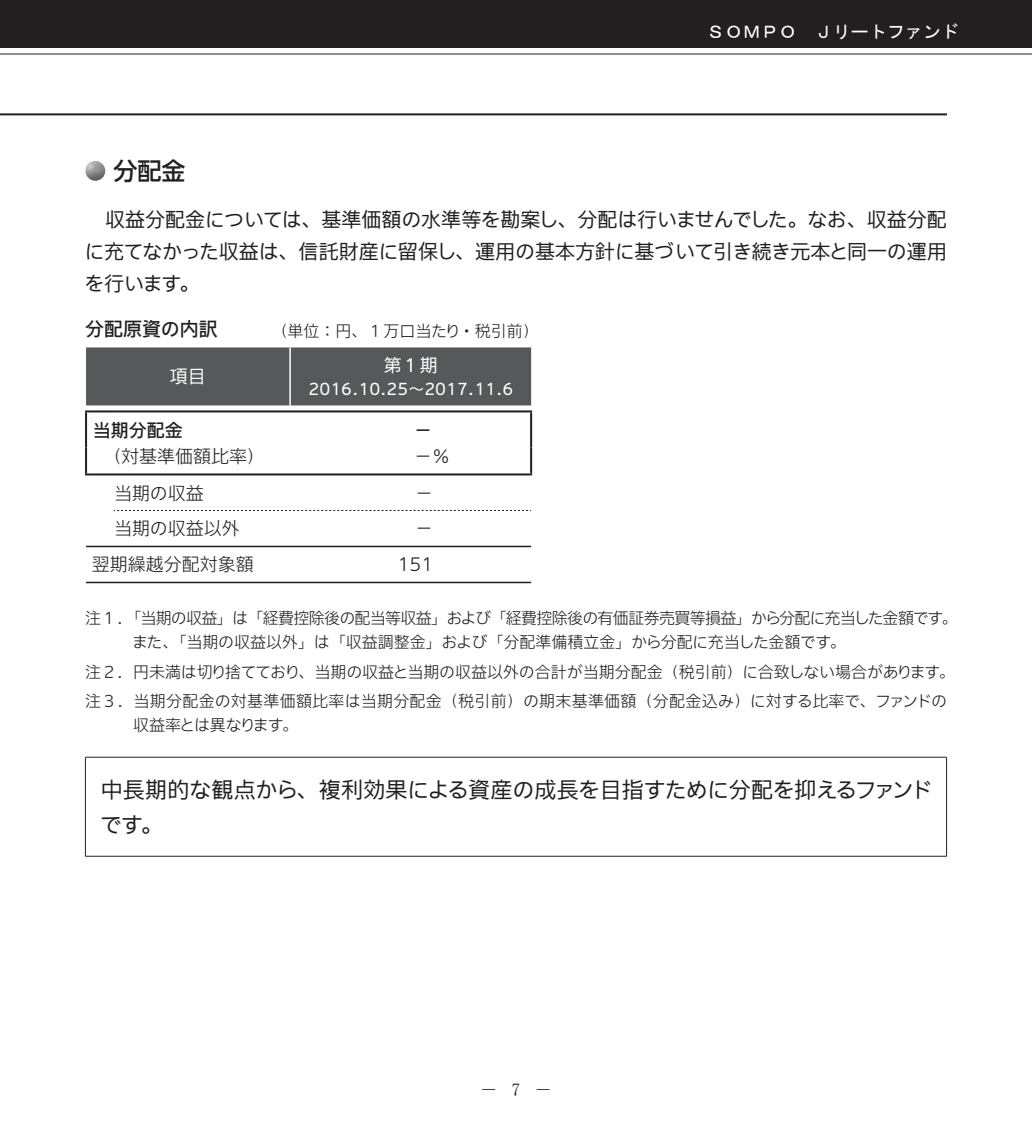
<style>
.page{position:relative;width:1032px;height:1134px;background:#fff}
.page>*{position:absolute;margin:0;border:0;box-sizing:border-box;transform-origin:0 0}
.t1{font:24px "UD Shin Go NT Pr 6 Medium 90 msp RKSJ H";color:#231f20}
.t2{font:22px/35px "Iwa UCDA Goth Std Th 90 msp RKSJ H";letter-spacing:-.01em;color:#231f20}
.t3{font:20px/32px "Iwa UCDA Goth Std Th 90 msp RKSJ H";letter-spacing:-.005em;color:#231f20;text-align:justify}
.t4{font:19px "Iwa UCDA Goth Std Md 90 msp RKSJ H";color:#231f20}
.t5{font:18px "Iwa UCDA Goth Std Lt 90 msp RKSJ H";color:#231f20}
.t6{font:18px "MS Gothic";color:#fff}
.t7{font:18px "Iwa UCDA Goth Std Md 90 msp RKSJ H";color:#231f20}
.t8{font:18px "MS Mincho";color:#231f20}
.t9{font:18px "Iwa UCDA Goth Std Th 90 msp RKSJ H";color:#fff}
.t10{font:16px/29.6px "Iwa UCDA Goth Std Lt 90 msp RKSJ H";letter-spacing:-.01em;color:#231f20}
.t11{font:16px/24px "Iwa UCDA Goth Std Lt 90 msp RKSJ H";letter-spacing:-.04em;color:#231f20}
.t12{font:16px "Iwa UCDA Goth Std Th 90 msp RKSJ H";color:#fff}
.t13{font:16px "Iwa UCDA Goth Std Lt 90 msp RKSJ H";letter-spacing:-.07em;color:#231f20}
</style>
<div class="page">
<div style="left:0;top:0;width:1032px;height:48px;background:#231f20"></div>
<hr style="left:0;top:53px;width:1032px;height:1px;background:#231f20">
<img style="left:85px;top:161px;width:20px;height:20px">
<svg style="left:88px;top:164px;width:6px;height:5px"></svg>
<div style="left:86px;top:347px;width:445px;height:58px;background:#57585a"></div>
<hr style="left:289px;top:347px;width:2px;height:58px;background:#fff">
<hr style="left:85px;top:410px;width:29px;height:2px;background:#231f20">
<hr style="left:85px;top:412px;width:2px;height:35px;background:#231f20">
<hr style="left:114px;top:410px;width:418px;height:2px;background:#231f20">
<hr style="left:530px;top:412px;width:2px;height:35px;background:#231f20">
<hr style="left:85px;top:447px;width:2px;height:26px;background:#231f20">
<hr style="left:530px;top:447px;width:2px;height:26px;background:#231f20">
<hr style="left:85px;top:473px;width:447px;height:2px;background:#231f20">
<hr style="left:86px;top:546px;width:445px;height:1px;background:#231f20">
<hr style="left:86px;top:582px;width:445px;height:1px;background:#231f20">
<svg style="left:114px;top:510px;width:417px;height:1px"></svg>
<hr style="left:85px;top:757px;width:862px;height:1px;background:#231f20">
<hr style="left:85px;top:757px;width:1px;height:99px;background:#231f20">
<hr style="left:946px;top:757px;width:1px;height:99px;background:#231f20">
<hr style="left:85px;top:856px;width:862px;height:1px;background:#231f20">
<hr style="left:0;top:113px;width:947px;height:2px;background:#231f20">
<p class="t6" style="left:707px;top:23px;width:253px">ＳＯＭＰＯ　Ｊリートファンド</p>
<h1 class="t1" style="left:113px;top:162px;width:73px">分配金</h1>
<p class="t3" style="left:84px;top:206px;width:864px">　収益分配金については、基準価額の水準等を勘案し、分配は行いませんでした。なお、収益分配に充てなかった収益は、信託財産に留保し、運用の基本方針に基づいて引き続き元本と同一の運用を行います。</p>
<p class="t4" style="left:85px;top:322px;width:134px">分配原資の内訳</p>
<p class="t10" style="left:272px;top:318px;width:268px">（単位：円、１万口当たり・税引前）</p>
<p class="t9" style="left:170px;top:370px;width:37px">項目</p>
<p class="t9" style="left:384px;top:359px;width:55px">第１期</p>
<p class="t12" style="left:309px;top:382px;width:206px">2016.10.25～2017.11.6</p>
<p class="t7" style="left:93px;top:423px;width:91px">当期分配金</p>
<p class="t7" style="left:414px;top:423px;width:19px">－</p>
<p class="t5" style="left:114px;top:450px;width:142px">(対基準価額比率)</p>
<p class="t5" style="left:414px;top:450px;width:38px">－％</p>
<p class="t5" style="left:114px;top:486px;width:91px">当期の収益</p>
<p class="t5" style="left:415px;top:486px;width:19px">－</p>
<p class="t5" style="left:114px;top:521px;width:127px">当期の収益以外</p>
<p class="t5" style="left:415px;top:521px;width:19px">－</p>
<p class="t5" style="left:92px;top:558px;width:164px">翌期繰越分配対象額</p>
<p class="t5" style="left:397px;top:558px;width:37px">151</p>
<p class="t11" style="left:132px;top:608px;width:827px;text-indent:-47px">注１．「当期の収益」は「経費控除後の配当等収益」および「経費控除後の有価証券売買等損益」から分配に充当した金額です。また、「当期の収益以外」は「収益調整金」および「分配準備積立金」から分配に充当した金額です。</p>
<p class="t10" style="left:85px;top:659px;width:871px">注２．円未満は切り捨てており、当期の収益と当期の収益以外の合計が当期分配金（税引前）に合致しない場合があります。注３．当期分配金の対基準価額比率は当期分配金（税引前）の期末基準価額（分配金込み）に対する比率で、ファンドの</p>
<p class="t13" style="left:133px;top:719px;width:167px">収益率とは異なります。</p>
<h2 class="t2" style="left:100px;top:775px;width:834px">中長期的な観点から、複利効果による資産の成長を目指すために分配を抑えるファンドです。</h2>
<p class="t8" style="left:511px;top:1081px;width:10px">7</p>
<p class="t8" style="left:480px;top:1081px;width:73px">－　　－</p>
</div>
